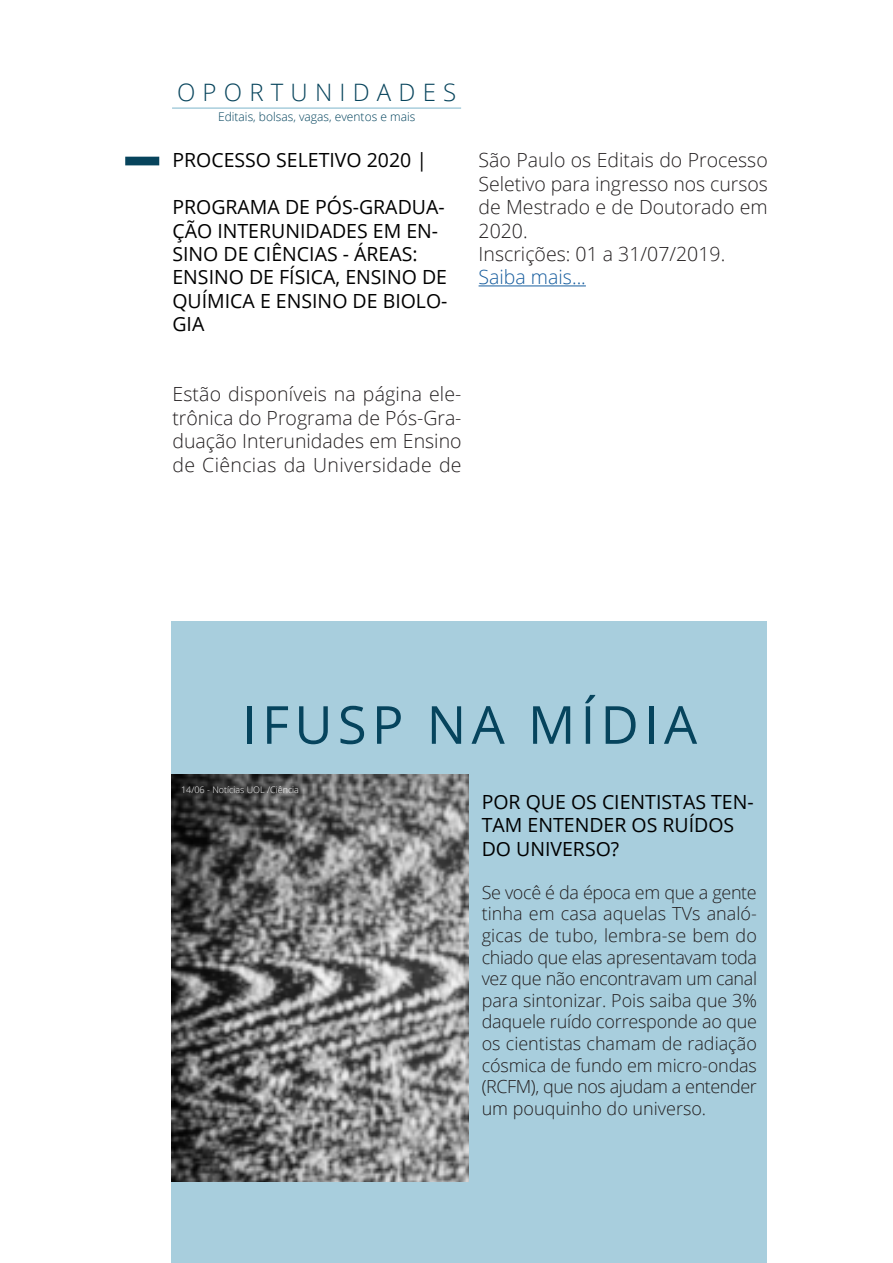
<style>
.page{position:relative;width:893px;height:1263px;background:#fff}
.page>*{position:absolute;margin:0;border:0;box-sizing:border-box;transform-origin:0 0}
.BIFUSP{font:52.5px "Open Sans";letter-spacing:.1em;color:#06445d}
.t1{font:300 24px "Open Sans";letter-spacing:.3em;color:#07445c}
.Corpo_de_texto{font:300 19.5px/23.4px "Open Sans";color:#231f20;text-align:justify}
.Título_do_conteúdo{font:19.5px/23.4px "Open Sans";color:#000}
.Corpo_de_texto-2{font:300 19.5px "Open Sans";color:#175d9e}
.Corpo_de_texto-3{font:300 18px/21.6px "Open Sans";letter-spacing:-.01em;color:#231f20;text-align:justify}
.Dia_do_mês{font:300 12px "Open Sans";color:#00425c}
.Corpo_de_texto-4{font:300 9px "Open Sans";color:#fff}
</style>
<div class="page">
<img style="left:172px;top:774px;width:297px;height:408px">
<hr style="left:172px;top:107px;width:289px;height:2px;background:#a8cedc">
<div style="left:125px;top:157px;width:34px;height:8px;background:#07445c"></div>
<hr style="left:479px;top:285px;width:107px;height:1px;background:#175d9e">
<div style="left:172px;top:621px;width:595px;height:153px;background:#a8cedd"></div>
<div style="left:469px;top:774px;width:298px;height:408px;background:#a8cedd"></div>
<div style="left:172px;top:1182px;width:595px;height:81px;background:#a8cedd"></div>
<p class="t1" style="left:177px;top:75px;width:281px">OPORTUNIDADES</p>
<p class="Dia_do_mês" style="left:218px;top:109px;width:199px">Editais, bolsas, vagas, eventos e mais</p>
<p class="Título_do_conteúdo" style="left:172px;top:148px;width:256px">PROCESSO SELETIVO 2020 |</p>
<p class="Título_do_conteúdo" style="left:172px;top:195px;width:277px">PROGRAMA DE PÓS-GRADUA-<br>ÇÃO INTERUNIDADES EM EN-<br>SINO DE CIÊNCIAS - ÁREAS:<br>ENSINO DE FÍSICA, ENSINO DE<br>QUÍMICA E ENSINO DE BIOLO-<br>GIA</p>
<p class="Corpo_de_texto" style="left:479px;top:148px;width:291px">São Paulo os Editais do Processo Seletivo para ingresso nos cursos de Mestrado e de Doutorado em 2020.</p>
<p class="Corpo_de_texto" style="left:479px;top:242px;width:248px">Inscrições: 01 a 31/07/2019.</p>
<p class="Corpo_de_texto-2" style="left:479px;top:264px;width:109px">Saiba mais...</p>
<p class="Corpo_de_texto" style="left:172px;top:382px;width:291px">Estão disponíveis na página ele&shy;trônica do Programa de Pós-Gra&shy;duação Interunidades em Ensino de Ciências da Universidade de</p>
<p class="BIFUSP" style="left:242px;top:689px;width:457px">IFUSP NA MÍDIA</p>
<p class="Corpo_de_texto-4" style="left:181px;top:783px;width:119px">14/06 - Notícias UOL /Ciência</p>
<p class="Título_do_conteúdo" style="left:482px;top:789px;width:274px">POR QUE OS CIENTISTAS TEN-<br>TAM ENTENDER OS RUÍDOS<br>DO UNIVERSO?</p>
<p class="Corpo_de_texto-3" style="left:482px;top:881px;width:277px">Se você é da época em que a gente tinha em casa aquelas TVs analó&shy;gicas de tubo, lembra-se bem do chiado que elas apresentavam toda vez que não encontravam um canal para sintonizar. Pois saiba que 3% daquele ruído corresponde ao que os cientistas chamam de radiação cósmica de fundo em micro-ondas (RCFM), que nos ajudam a entender um pouquinho do universo.</p>
</div>
